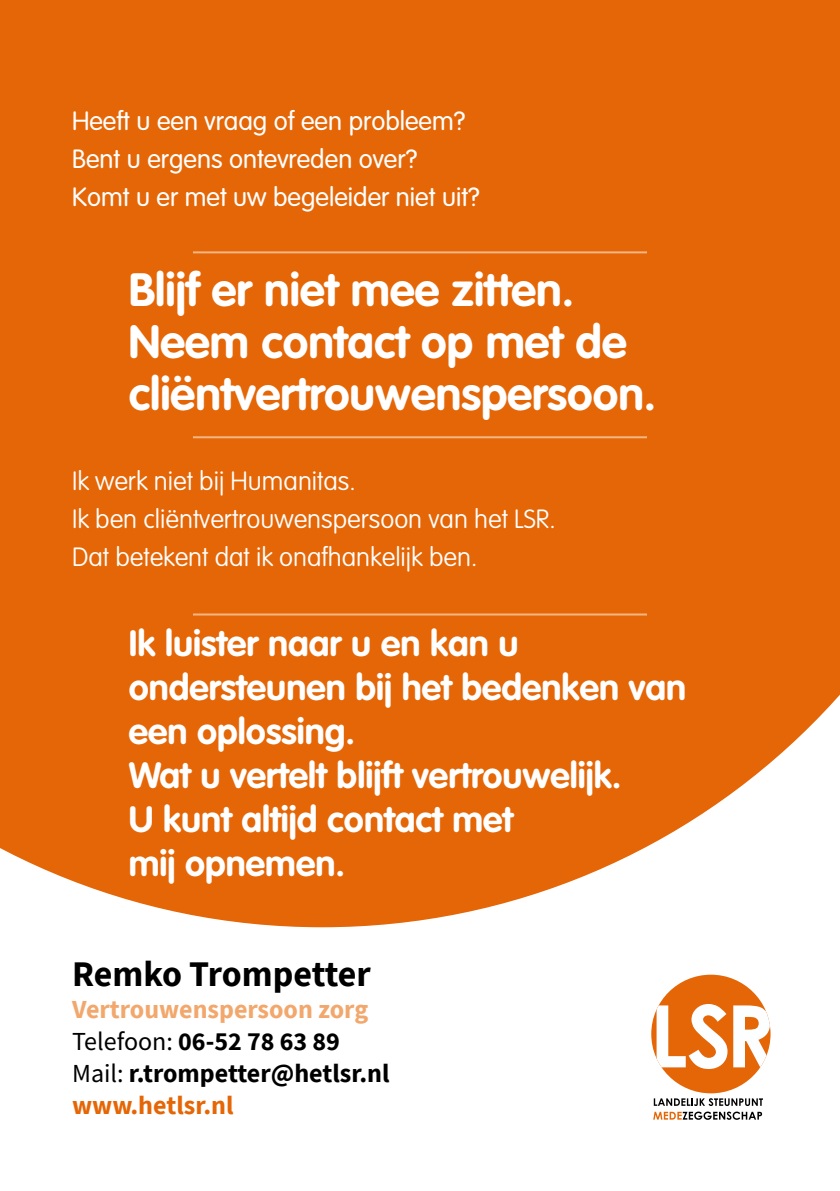
<style>
.page{position:relative;width:840px;height:1191px;background:#fff}
.page>*{position:absolute;margin:0;border:0;box-sizing:border-box;transform-origin:0 0}
.t1{font:700 46px/52px "VAG Rounded Std";color:#fff}
.t2{font:700 36px/44px "VAG Rounded Std";color:#fff}
.t3{font:700 36px "Source Sans Pro";letter-spacing:-.01em;color:#000}
.t4{font:100 26px/38px "VAG Rounded Std";color:#fff}
.t5{font:300 26px/38px "VAG Rounded Std";color:#fff}
.t6{font:700 26px/32px "Source Sans Pro";color:#000}
.s1{color:#f2a76c}
.s2{font-weight:400}
.s3{color:#e56606}
</style>
<div class="page">
<div style="left:0;top:0;width:839px;height:927px;background:#e56606"></div>
<svg style="left:653px;top:1098px;width:109px;height:21px"></svg>
<div style="left:651px;top:974px;width:119px;height:119px;background:#e56606;border-radius:50%"></div>
<svg style="left:656px;top:1004px;width:114px;height:65px"></svg>
<hr style="left:193px;top:251px;width:453px;height:2px;background:#f5b685">
<hr style="left:193px;top:436px;width:453px;height:2px;background:#f5b685">
<hr style="left:193px;top:613px;width:453px;height:2px;background:#f5b685">
<p class="t5" style="left:72px;top:103px;width:409px">Heeft u een vraag of een probleem?<br>Bent u ergens ontevreden over?<br>Komt u er met uw begeleider niet uit?</p>
<p class="t1" style="left:129px;top:266px;width:528px">Blijf er niet mee zitten.<br>Neem contact op met de cliëntvertrouwenspersoon.</p>
<p class="t4" style="left:72px;top:463px;width:485px">Ik werk niet bij Humanitas.<br>Ik ben cliëntvertrouwenspersoon van het LSR.<br>Dat betekent dat ik onafhankelijk ben.</p>
<p class="t2" style="left:129px;top:623px;width:558px">Ik luister naar u en kan u ondersteunen bij het bedenken van een oplossing.<br>Wat u vertelt blijft vertrouwelijk.<br>U kunt altijd contact met<br>mij opnemen.</p>
<p class="t3" style="left:72px;top:949px;width:300px">Remko Trompetter</p>
<p class="t6" style="left:72px;top:993px;width:319px"><span class="s1">Vertrouwenspersoon zorg<br></span><span class="s2">Telefoon:</span> 06-52 78 63 89<br><span class="s2">Mail:</span> r.trompetter@hetlsr.nl <span class="s3">www.hetlsr.nl</span></p>
</div>
